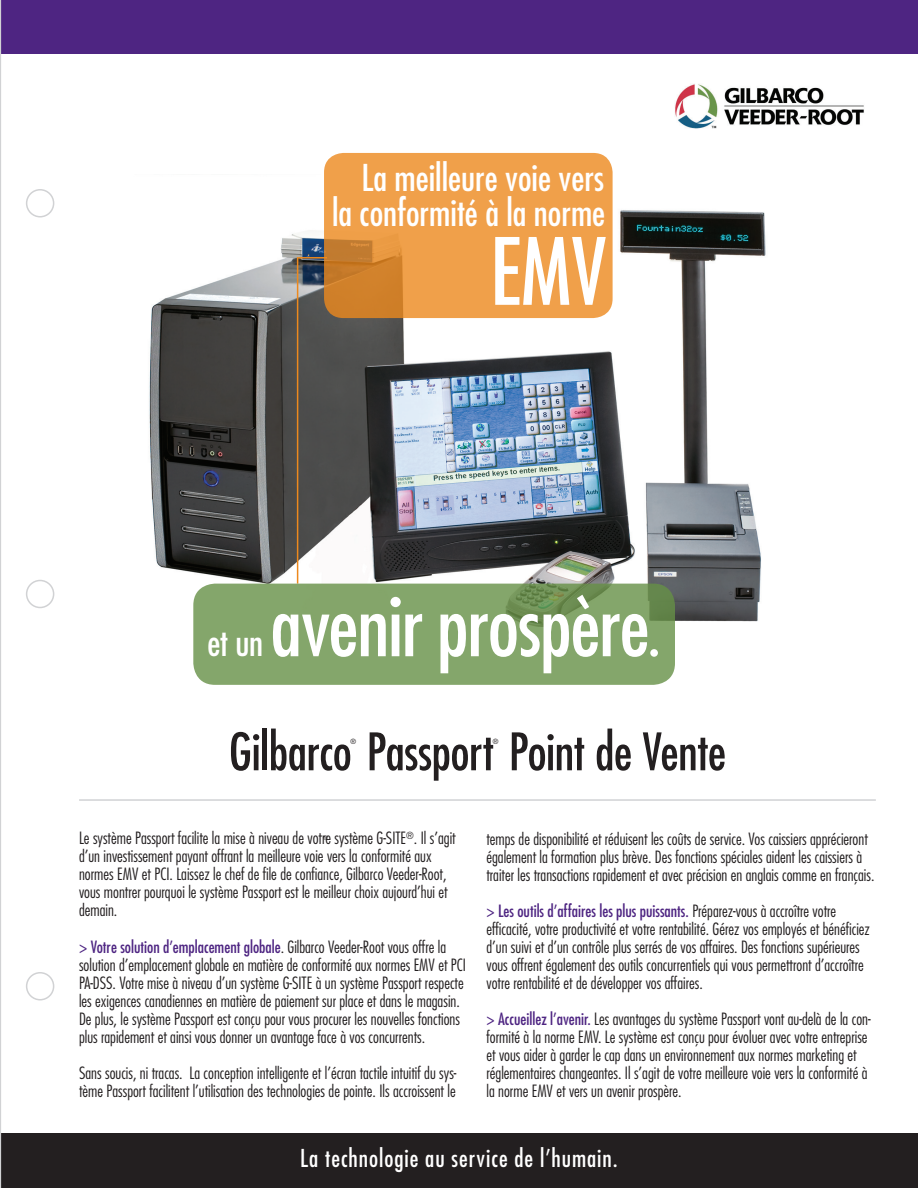
<style>
.page{position:relative;width:918px;height:1188px;background:#fff}
.page>*{position:absolute;margin:0;border:0;box-sizing:border-box;transform-origin:0 0}
.t1{font:condensed 90px "Futura Std";color:#fff}
.t2{font:condensed 82.5px "Futura Std";letter-spacing:-.015em;color:#fff}
.t3{font:condensed 50.25px "Futura Std";letter-spacing:-.01em;color:#231f20}
.t4{font:condensed 36px/35.1px "Futura Std";color:#fff;text-align:right}
.t5{font:condensed 24px "Futura Std";letter-spacing:.04em;color:#fff}
.t6{font:300 condensed 16.5px/18px "Futura Std";color:#231f20}
.t7{font:condensed 7.05px "Futura Std";color:#231f20}
.t8{font:300 condensed 6px "Futura Std";color:#231f20}
.s1{font-size:63.75px}
.s2{font-weight:400;color:#4e2582}
</style>
<div class="page">
<div style="left:1px;top:1133px;width:917px;height:55px;background:#231f20"></div>
<hr style="left:79px;top:799px;width:797px;height:2px;background:#d1d2d4">
<img style="left:675px;top:84px;width:189px;height:44px">
<div style="left:0;top:0;width:918px;height:54px;background:#4e2582"></div>
<div style="left:26px;top:189px;width:28px;height:29px;border:2px solid #d1d2d4;border-radius:50%"></div>
<div style="left:26px;top:580px;width:28px;height:28px;border:2px solid #d1d2d4;border-radius:50%"></div>
<div style="left:26px;top:972px;width:28px;height:28px;border:2px solid #d1d2d4;border-radius:50%"></div>
<hr style="left:0;top:0;width:1px;height:1188px;background:#d1d2d4">
<img style="left:149px;top:210px;width:617px;height:412px">
<hr style="left:298px;top:257px;width:29px;height:2px;background:#ed891d">
<hr style="left:297px;top:257px;width:1px;height:327px;background:#ed891d">
<svg style="left:193px;top:584px;width:482px;height:101px;background:#82a469"></svg>
<svg style="left:324px;top:153px;width:289px;height:165px;background:#eb9c46"></svg>
<h3 class="t4" style="left:332px;top:160px;width:275px">La meilleure voie vers<br>la conformité à la norme</h3>
<h1 class="t1" style="left:490px;top:218px;width:118px">EMV</h1>
<h3 class="t4" style="left:207px;top:625px;width:57px">et un</h3>
<h2 class="t2" style="left:271px;top:576px;width:392px">avenir prospère<span class="s1">.</span></h2>
<h3 class="t3" style="left:229px;top:722px;width:499px">Gilbarco Passport Point de Vente</h3>
<p class="t7" style="left:351px;top:737px;width:7px">®</p>
<p class="t7" style="left:493px;top:737px;width:7px">®</p>
<p class="t6" style="left:79px;top:829px;width:378px">Le système Passport facilite la mise à niveau de votre système G-SITE<sup>®</sup>. Il s’agit d’un investissement payant offrant la meilleure voie vers la conformité aux normes EMV et PCI. Laissez le chef de file de confiance, Gilbarco Veeder-Root, vous montrer pourquoi le système Passport est le meilleur choix aujourd’hui et demain.</p>
<p class="t6" style="left:79px;top:937px;width:389px"><span class="s2">&gt; Votre solution d’emplacement globale</span>. Gilbarco Veeder-Root vous offre la solution d’emplacement globale en matière de conformité aux normes EMV et PCI PA-DSS. Votre mise à niveau d’un système G-SITE à un système Passport respecte les exigences canadiennes en matière de paiement sur place et dans le magasin.<br>De plus, le système Passport est conçu pour vous procurer les nouvelles fonctions plus rapidement et ainsi vous donner un avantage face à vos concurrents.</p>
<p class="t6" style="left:79px;top:1063px;width:379px">Sans soucis, ni tracas. La conception intelligente et l’écran tactile intuitif du sys&shy;tème Passport facilitent l’utilisation des technologies de pointe. Ils accroissent le</p>
<p class="t8" style="left:323px;top:834px;width:6px">®</p>
<p class="t6" style="left:486px;top:829px;width:390px">temps de disponibilité et réduisent les coûts de service. Vos caissiers apprécieront également la formation plus brève. Des fonctions spéciales aident les caissiers à traiter les transactions rapidement et avec précision en anglais comme en français.</p>
<p class="t6" style="left:486px;top:901px;width:385px"><span class="s2">&gt; Les outils d’affaires les plus puissants.</span> Préparez-vous à accroître votre efficacité, votre productivité et votre rentabilité. Gérez vos employés et bénéficiez d’un suivi et d’un contrôle plus serrés de vos affaires. Des fonctions supérieures vous offrent également des outils concurrentiels qui vous permettront d’accroître votre rentabilité et de développer vos affaires.</p>
<p class="t6" style="left:486px;top:1009px;width:386px"><span class="s2">&gt; Accueillez l’avenir.</span> Les avantages du système Passport vont au-delà de la con&shy;formité à la norme EMV. Le système est conçu pour évoluer avec votre entreprise et vous aider à garder le cap dans un environnement aux normes marketing et réglementaires changeantes. Il s’agit de votre meilleure voie vers la conformité à la norme EMV et vers un avenir prospère.</p>
<h3 class="t5" style="left:300px;top:1144px;width:319px">La technologie au service de l’humain.</h3>
</div>
